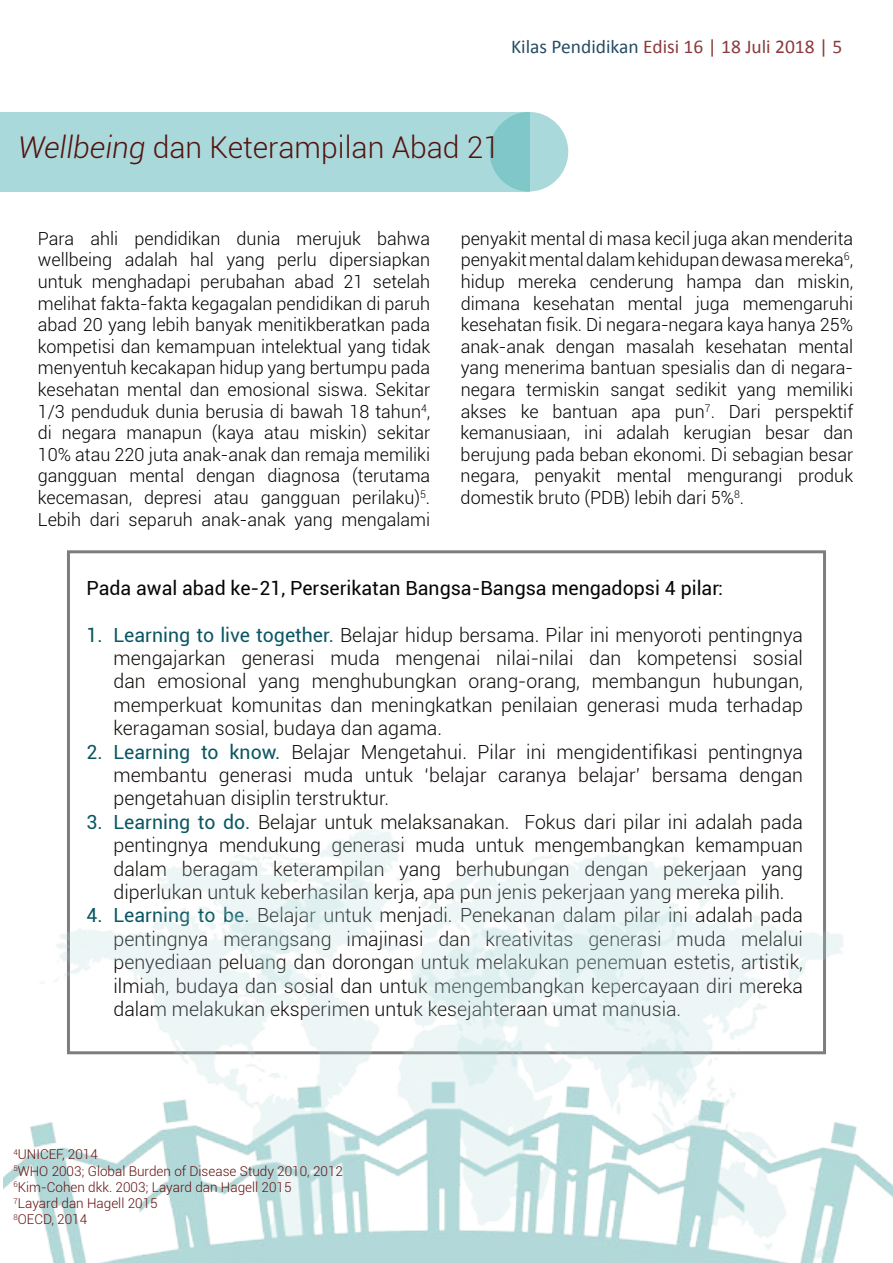
<style>
.page{position:relative;width:893px;height:1263px;background:#fff}
.page>*{position:absolute;margin:0;border:0;box-sizing:border-box;transform-origin:0 0}
.t1{font:300 30px "Roboto";color:#541310}
.t2{font:300 19.5px/23.4px "Roboto";color:#0f0c09;text-align:justify}
.t3{font:300 19.5px/23.4px "Roboto";color:#0f0808;text-align:justify}
.t4{font:300 19.5px/23.4px "Roboto";color:#0d0907}
.t5{font:19.5px "Roboto";color:#080505}
.t6{font:19.5px "Calibri";color:#8b3a3d}
.t7{font:300 18px/21.6px "Roboto";color:#000;text-align:justify}
.t8{font:300 13.5px/16.2px "Roboto";color:#620e0d}
.s1{color:#264c62}
.s2{font-style:italic}
.s3{font-weight:400;color:#0a5662}
</style>
<div class="page">
<div style="left:490px;top:112px;width:78px;height:79px;background:#a9d9da;border-radius:50%"></div>
<div style="left:0;top:112px;width:529px;height:79px;background:#a9d9da"></div>
<img style="left:4px;top:828px;width:889px;height:435px">
<p class="t6" style="left:511px;top:34px;width:333px"><span class="s1">Kilas Pendidikan</span> Edisi 16 | 18 Juli 2018 | 5</p>
<h1 class="t1" style="left:18px;top:127px;width:484px"><span class="s2">Wellbeing</span> dan Keterampilan Abad 21</h1>
<p class="t7" style="left:38px;top:227px;width:394px">Para ahli pendidikan dunia merujuk bahwa wellbeing adalah hal yang perlu dipersiapkan untuk menghadapi perubahan abad 21 setelah melihat fakta-fakta kegagalan pendidikan di paruh abad 20 yang lebih banyak menitikberatkan pada kompetisi dan kemampuan intelektual yang tidak menyentuh kecakapan hidup yang bertumpu pada kesehatan mental dan emosional siswa. Sekitar 1/3 penduduk dunia berusia di bawah 18 tahun<sup>4</sup>, di negara manapun (kaya atau miskin) sekitar 10% atau 220 juta anak-anak dan remaja memiliki gangguan mental dengan diagnosa (terutama kecemasan, depresi atau gangguan perilaku)<sup>5</sup>.<br>Lebih dari separuh anak-anak yang mengalami</p>
<p class="t7" style="left:461px;top:227px;width:394px">penyakit mental di masa kecil juga akan menderita penyakit mental dalam kehidupan dewasa mereka<sup>6</sup>, hidup mereka cenderung hampa dan miskin, dimana kesehatan mental juga memengaruhi kesehatan fisik. Di negara-negara kaya hanya 25% anak-anak dengan masalah kesehatan mental yang menerima bantuan spesialis dan di negara&shy;negara termiskin sangat sedikit yang memiliki akses ke bantuan apa pun<sup>7</sup>. Dari perspektif kemanusiaan, ini adalah kerugian besar dan berujung pada beban ekonomi. Di sebagian besar negara, penyakit mental mengurangi produk domestik bruto (PDB) lebih dari 5%<sup>8</sup>.</p>
<p class="t5" style="left:87px;top:574px;width:638px">Pada awal abad ke-21, Perserikatan Bangsa-Bangsa mengadopsi 4 pilar:</p>
<p class="t2" style="left:114px;top:622px;width:691px;text-indent:-27px"><span class="s3">1. Learning to live together.</span> Belajar hidup bersama. Pilar ini menyoroti pentingnya mengajarkan generasi muda mengenai nilai-nilai dan kompetensi sosial dan emosional yang menghubungkan orang-orang, membangun hubungan, memperkuat komunitas dan meningkatkan penilaian generasi muda terhadap keragaman sosial, budaya dan agama.</p>
<p class="t3" style="left:114px;top:739px;width:691px;text-indent:-27px"><span class="s3">2. Learning to know.</span> Belajar Mengetahui. Pilar ini mengidentifikasi pentingnya membantu generasi muda untuk ‘belajar caranya belajar’ bersama dengan pengetahuan disiplin terstruktur.</p>
<p class="t2" style="left:114px;top:809px;width:691px;text-indent:-27px"><span class="s3">3. Learning to do.</span> Belajar untuk melaksanakan. Fokus dari pilar ini adalah pada pentingnya mendukung generasi muda untuk mengembangkan kemampuan dalam beragam keterampilan yang berhubungan dengan pekerjaan yang diperlukan untuk keberhasilan kerja, apa pun jenis pekerjaan yang mereka pilih.</p>
<p class="t2" style="left:114px;top:903px;width:691px;text-indent:-27px"><span class="s3">4. Learning to be.</span> Belajar untuk menjadi. Penekanan dalam pilar ini adalah pada pentingnya merangsang imajinasi dan kreativitas generasi muda melalui penyediaan peluang dan dorongan untuk melakukan penemuan estetis, artistik,</p>
<p class="t4" style="left:114px;top:973px;width:691px">ilmiah, budaya dan sosial dan untuk mengembangkan kepercayaan diri mereka dalam melakukan eksperimen untuk kesejahteraan umat manusia.</p>
<p class="t8" style="left:14px;top:1146px;width:331px"><sup>4</sup>UNICEF, 2014<br><sup>5</sup>WHO 2003; Global Burden of Disease Study 2010, 2012<br><sup>6</sup>Kim-Cohen dkk. 2003; Layard dan Hagell 2015<br><sup>7</sup>Layard dan Hagell 2015<br><sup>8</sup>OECD, 2014</p>
</div>
